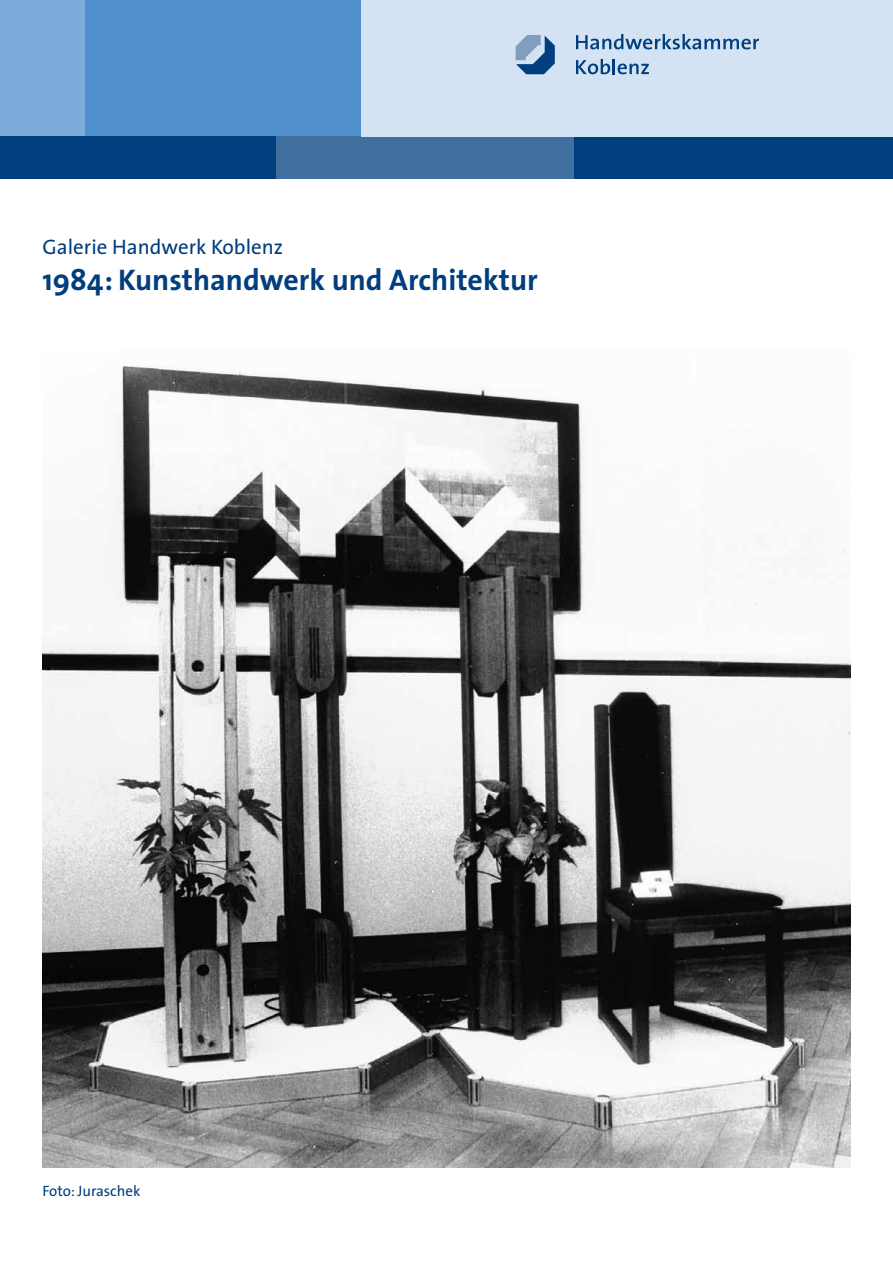
<style>
.page{position:relative;width:893px;height:1263px;background:#fff}
.page>*{position:absolute;margin:0;border:0;box-sizing:border-box;transform-origin:0 0}
.t1{font:700 30px "The Sans";color:#003e7e}
.t2{font:21px "The Sans";color:#003e7e}
.t3{font:15px "The Sans";color:#003e7e}
</style>
<div class="page">
<div style="left:0;top:0;width:85px;height:136px;background:#7cacda"></div>
<div style="left:85px;top:0;width:340px;height:136px;background:#5091cd"></div>
<div style="left:574px;top:136px;width:319px;height:43px;background:#003e7e"></div>
<div style="left:0;top:136px;width:276px;height:43px;background:#003e7e"></div>
<div style="left:276px;top:136px;width:298px;height:43px;background:#406e9e"></div>
<div style="left:361px;top:0;width:532px;height:136px;background:#d3e3f3"></div>
<svg style="left:576px;top:34px;width:183px;height:15px"></svg>
<svg style="left:576px;top:59px;width:73px;height:15px"></svg>
<svg style="left:516px;top:35px;width:39px;height:39px"></svg>
<img style="left:43px;top:365px;width:807px;height:802px">
<p class="t2" style="left:43px;top:233px;width:242px">Galerie Handwerk Koblenz</p>
<p class="t1" style="left:43px;top:261px;width:497px">1984: Kunsthandwerk und Architektur</p>
<p class="t3" style="left:43px;top:1181px;width:99px">Foto: Juraschek</p>
</div>
